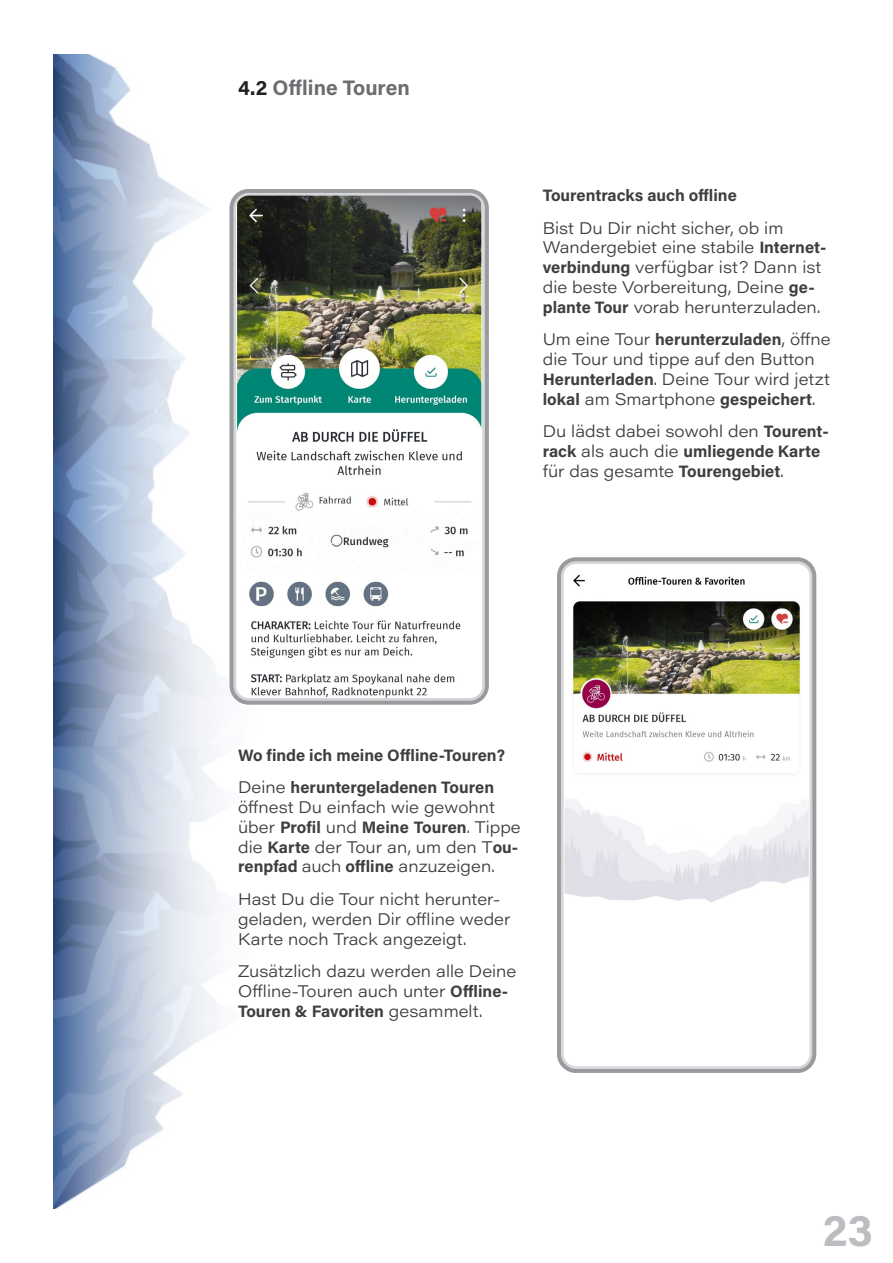
<style>
.page{position:relative;width:893px;height:1263px;background:#fff}
.page>*{position:absolute;margin:0;border:0;box-sizing:border-box;transform-origin:0 0}
.t1{font:45px "Acumin Variable Concept";color:#bcbdc0}
.Kurz{font:21px "Acumin Variable Concept";color:#6c6d70}
.Text{font:16.5px/19.8px "Acumin Variable Concept";color:#3e3e3f}
.s1{color:#231f20}
</style>
<div class="page">
<img style="left:54px;top:54px;width:176px;height:1155px">
<img style="left:238px;top:197px;width:243px;height:500px">
<div style="left:230px;top:189px;width:259px;height:516px;border:7px solid #d5d6d8;border-radius:16px"></div>
<div style="left:230px;top:189px;width:259px;height:516px;border:4px solid #999b9e;border-radius:17px"></div>
<img style="left:565px;top:565px;width:243px;height:500px">
<div style="left:557px;top:557px;width:259px;height:516px;border:7px solid #d5d6d8;border-radius:16px"></div>
<div style="left:557px;top:557px;width:259px;height:516px;border:4px solid #999b9e;border-radius:17px"></div>
<p class="Kurz" style="left:238px;top:73px;width:173px"><span class="s1">4.2</span> Offline Touren</p>
<p class="Text" style="left:543px;top:185px;width:196px">Tourentracks auch offline</p>
<p class="Text" style="left:543px;top:217px;width:285px">Bist Du Dir nicht sicher, ob im Wandergebiet eine stabile Internet&shy;verbindung verfügbar ist? Dann ist die beste Vorbereitung, Deine ge&shy;plante Tour vorab herunterzuladen.</p>
<p class="Text" style="left:543px;top:329px;width:289px">Um eine Tour herunterzuladen, öffne die Tour und tippe auf den Button Herunterladen. Deine Tour wird jetzt lokal am Smartphone gespeichert.</p>
<p class="Text" style="left:543px;top:421px;width:288px">Du lädst dabei sowohl den Tourent&shy;rack als auch die umliegende Karte für das gesamte Tourengebiet.</p>
<p class="Text" style="left:238px;top:744px;width:269px">Wo finde ich meine Offline-Touren?</p>
<p class="Text" style="left:238px;top:777px;width:284px">Deine heruntergeladenen Touren öffnest Du einfach wie gewohnt über Profil und Meine Touren. Tippe die Karte der Tour an, um den Tou&shy;renpfad auch offline anzuzeigen.</p>
<p class="Text" style="left:238px;top:889px;width:274px">Hast Du die Tour nicht herunter&shy;geladen, werden Dir offline weder<br>Karte noch Track angezeigt.</p>
<p class="Text" style="left:238px;top:961px;width:280px">Zusätzlich dazu werden alle Deine<br>Offline-Touren auch unter Offline-<br>Touren &amp; Favoriten gesammelt.</p>
<p class="t1" style="left:823px;top:1199px;width:52px">23</p>
</div>
